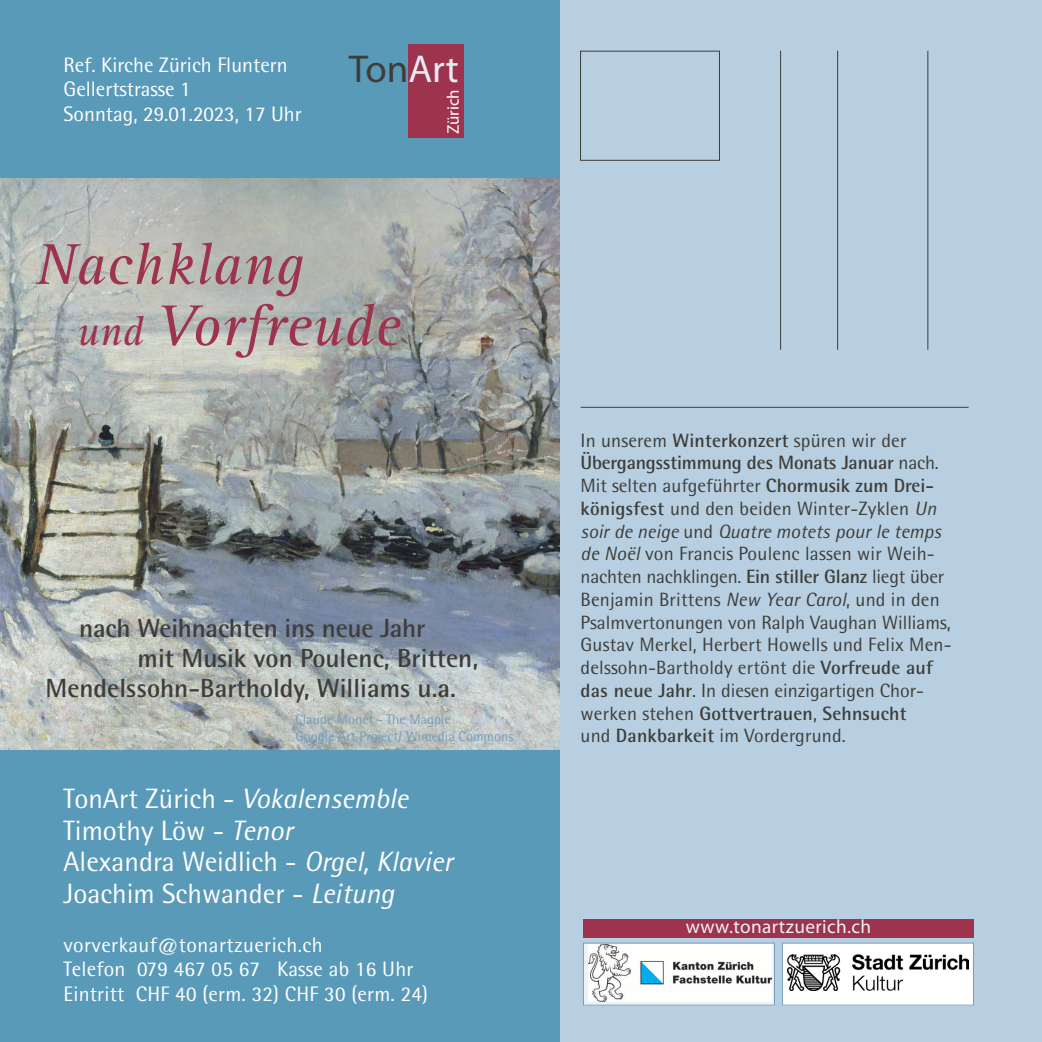
<style>
.page{position:relative;width:1042px;height:1042px;background:#fff}
.page>*{position:absolute;margin:0;border:0;box-sizing:border-box;transform-origin:0 0}
.t1{font:italic 59.5px "Rotis Serif";letter-spacing:.01em;color:#9e334e}
.t2{font:39.02px "Myriad Pro";color:#3e3d39}
.t3{font:28px "Rotis Semi Sans";color:#fff}
.t4{font:700 26.25px "Rotis Semi Sans";color:#3e3d39}
.t5{font:21px "Rotis Semi Sans";letter-spacing:.01em;color:#fff}
.t6{font:19.25px/22.8px "Rotis Semi Sans";letter-spacing:.01em;color:#3e3d39}
.t7{font:19.25px/22.8px "Rotis Semi Sans";letter-spacing:-.01em;color:#3e3d39}
.t8{font:700 19.25px/22.8px "Rotis Semi Sans";letter-spacing:-.01em;color:#3e3d39}
.t9{font:italic 19.25px/22.8px "Rotis Semi Sans";color:#3e3d39}
.t10{font:700 19.25px "Rotis Semi Sans";letter-spacing:.01em;color:#3e3d39}
.t11{font:19.25px "Myriad Pro";letter-spacing:.02em;color:#edf2f6}
.t12{font:16.97px "Myriad Pro";color:#fff}
.t13{font:14px "Rotis Semi Sans";color:#739fba}
.s1{color:#e6ecf2}
.s2{font-size:42px}
.s3{font-style:italic}
.s4{font-weight:700}
.s5{font-weight:400}
.s6{font-weight:700;font-style:normal}
.s7{font-style:normal}
</style>
<div class="page">
<div style="left:557px;top:0;width:485px;height:1042px;background:#b7cfe1"></div>
<hr style="left:780px;top:51px;width:1px;height:299px;background:#3e3d39">
<hr style="left:837px;top:51px;width:1px;height:299px;background:#3e3d39">
<hr style="left:927px;top:51px;width:1px;height:299px;background:#3e3d39">
<hr style="left:580px;top:407px;width:388px;height:1px;background:#3e3d39">
<div style="left:580px;top:51px;width:140px;height:110px;border:1px solid #3e3d39"></div>
<div style="left:583px;top:919px;width:391px;height:19px;background:#9e334e"></div>
<div style="left:782px;top:943px;width:191px;height:62px;background:#fff"></div>
<img style="left:787px;top:954px;width:181px;height:36px">
<div style="left:782px;top:942px;width:192px;height:63px;border:1px solid #739fba"></div>
<svg style="left:585px;top:944px;width:188px;height:59px"></svg>
<img style="left:588px;top:944px;width:183px;height:57px">
<div style="left:583px;top:942px;width:192px;height:63px;border:1px solid #739fba"></div>
<div style="left:0;top:0;width:559px;height:202px;background:#5a9ab9"></div>
<div style="left:408px;top:45px;width:56px;height:93px;background:#9e334e"></div>
<div style="left:0;top:717px;width:559px;height:325px;background:#5a9ab9"></div>
<img style="left:0;top:179px;width:559px;height:570px">
<p class="t5" style="left:63px;top:52px;width:226px">Ref. Kirche Zürich Fluntern</p>
<p class="t5" style="left:63px;top:77px;width:129px">Gellertstrasse 1</p>
<p class="t5" style="left:63px;top:101px;width:240px">Sonntag, 29.01.2023, 17 Uhr</p>
<p class="t2" style="left:349px;top:45px;width:111px">Ton<span class="s1">Art</span></p>
<p class="t12" style="left:442px;top:134px;width:47px;rotate:-90deg">Zürich</p>
<p class="t1" style="left:36px;top:231px;width:269px">Nachklang</p>
<p class="t1" style="left:77px;top:292px;width:325px"><span class="s2">und</span> Vorfreude</p>
<p class="t4" style="left:79px;top:612px;width:348px">nach Weihnachten ins neue Jahr</p>
<p class="t4" style="left:138px;top:642px;width:342px">mit Musik von Poulenc, Britten,</p>
<p class="t4" style="left:45px;top:671px;width:412px">Mendelssohn-Bartholdy, Williams u.a.</p>
<p class="t13" style="left:295px;top:710px;width:157px">Claude Monet - The Magpie</p>
<p class="t13" style="left:295px;top:728px;width:220px">Google Art Project/ Wimedia Commons</p>
<p class="t3" style="left:63px;top:782px;width:346px">TonArt Zürich - <span class="s3">Vokalensemble</span></p>
<p class="t3" style="left:63px;top:814px;width:231px">Timothy Löw - <span class="s3">Tenor</span></p>
<p class="t3" style="left:63px;top:845px;width:391px">Alexandra Weidlich - <span class="s3">Orgel, Klavier</span></p>
<p class="t3" style="left:63px;top:877px;width:332px">Joachim Schwander - <span class="s3">Leitung</span></p>
<p class="t5" style="left:63px;top:932px;width:261px">vorverkauf@tonartzuerich.ch</p>
<p class="t5" style="left:63px;top:957px;width:351px">Telefon 079 467 05 67 Kasse ab 16 Uhr</p>
<p class="t5" style="left:63px;top:981px;width:366px">Eintritt CHF 40 (erm. 32) CHF 30 (erm. 24)</p>
<p class="t6" style="left:580px;top:428px;width:327px">In unserem <span class="s4">Winterkonzert</span> spüren wir der</p>
<p class="t8" style="left:580px;top:451px;width:360px">Übergangsstimmung des Monats Januar <span class="s5">nach.<br>Mit selten aufgeführter</span> Chormusik zum Drei-</p>
<p class="t9" style="left:580px;top:496px;width:362px"><span class="s6">königsfest</span> <span class="s7">und den beiden Winter-Zyklen</span> Un soir de neige <span class="s7">und</span> Quatre motets pour le temps</p>
<p class="t7" style="left:580px;top:542px;width:365px"><span class="s3">de Noël</span> von Francis Poulenc lassen wir Weih&shy;nachten nachklingen. <span class="s4">Ein stiller Glanz</span> liegt über</p>
<p class="t6" style="left:580px;top:588px;width:373px">Benjamin Brittens <span class="s3">New Year Carol</span>, und in den Psalmvertonungen von Ralph Vaughan Williams, Gustav Merkel, Herbert Howells und Felix Men&shy;delssohn-Bartholdy ertönt die <span class="s4">Vorfreude auf</span></p>
<p class="t6" style="left:580px;top:679px;width:345px"><span class="s4">das neue Jahr</span>. In diesen einzigartigen Chor-</p>
<p class="t10" style="left:580px;top:701px;width:327px"><span class="s5">werken stehen</span> Gottvertrauen<span class="s5">,</span> Sehnsucht</p>
<p class="t6" style="left:580px;top:724px;width:267px">und <span class="s4">Dankbarkeit</span> im Vordergrund.</p>
<p class="t11" style="left:686px;top:914px;width:187px">www.tonartzuerich.ch</p>
</div>
